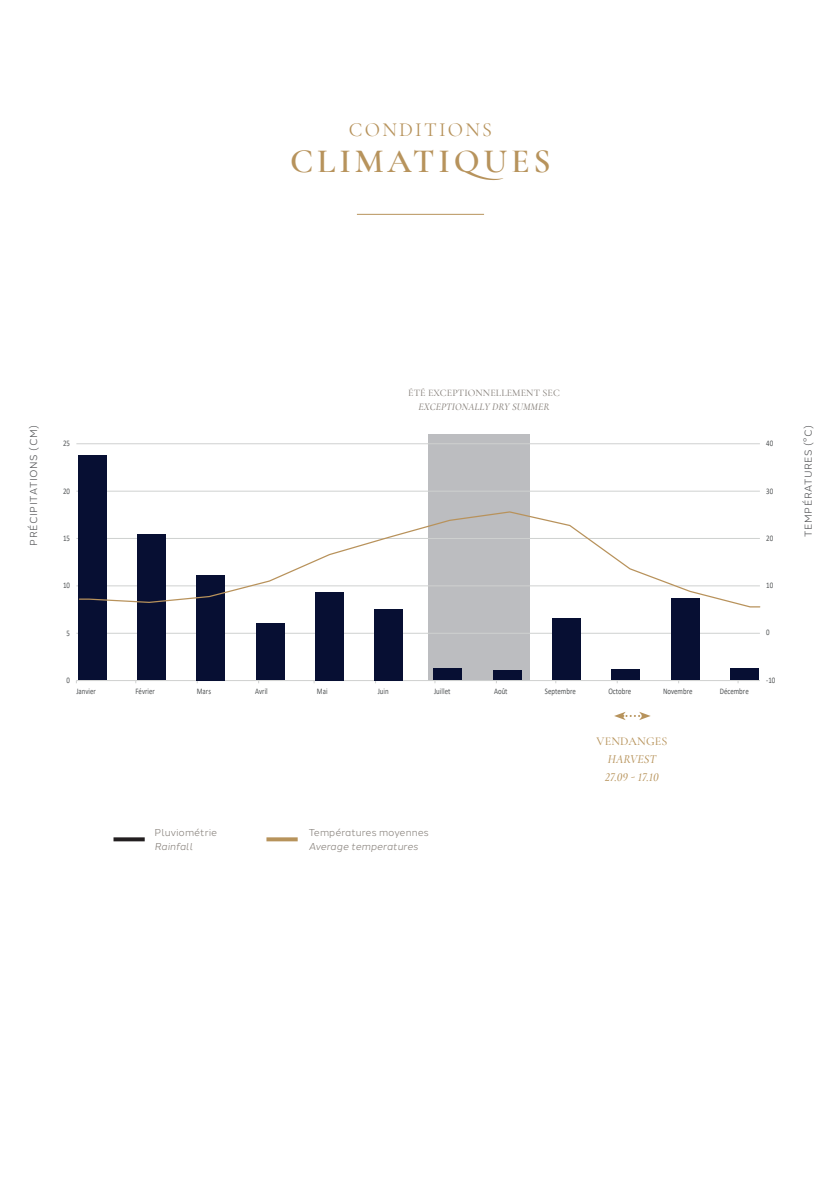
<style>
.page{position:relative;width:840px;height:1191px;background:#fff}
.page>*{position:absolute;margin:0;border:0;box-sizing:border-box;transform-origin:0 0}
.t1{font:600 34px "Cormorant Garamond";letter-spacing:.11em;color:#b7935c}
.t2{font:20px "Cormorant Garamond";letter-spacing:.11em;color:#b7935c}
.t3{font:500 12px/18px "Cormorant Garamond";letter-spacing:.01em;color:#b7935b;text-align:center}
.t4{font:italic 500 12px "Cormorant Garamond";color:#b7935b}
.t5{font:500 10px/14px "Cormorant Garamond";letter-spacing:.01em;color:#87817b;text-align:center}
.t6{font:10px "Halcom";letter-spacing:.06em;color:#57585a}
.t7{font:10px "Halcom";color:#87817b}
.t8{font:italic 10px "Halcom";color:#87817b}
.t9{font:8.6px "Calibri";color:#515455;scale:.81 1}
.s1{font-style:italic}
</style>
<div class="page">
<hr style="left:357px;top:214px;width:127px;height:1px;background:#b7935c">
<div style="left:428px;top:434px;width:101px;height:246px;background:#bcbdc0"></div>
<hr style="left:76px;top:443px;width:683px;height:1px;background:#cfd1d0">
<hr style="left:76px;top:491px;width:683px;height:1px;background:#cfd1d0">
<hr style="left:76px;top:538px;width:683px;height:1px;background:#cfd1d0">
<hr style="left:76px;top:585px;width:683px;height:1px;background:#cfd1d0">
<hr style="left:76px;top:633px;width:683px;height:1px;background:#cfd1d0">
<hr style="left:76px;top:680px;width:683px;height:1px;background:#cfd1d0">
<div style="left:78px;top:455px;width:28px;height:225px;background:#070f33"></div>
<div style="left:137px;top:535px;width:28px;height:145px;background:#070f33"></div>
<div style="left:196px;top:575px;width:29px;height:105px;background:#070f33"></div>
<div style="left:256px;top:623px;width:28px;height:57px;background:#070f33"></div>
<div style="left:315px;top:592px;width:28px;height:88px;background:#070f33"></div>
<div style="left:374px;top:609px;width:28px;height:71px;background:#070f33"></div>
<div style="left:433px;top:668px;width:28px;height:12px;background:#070f33"></div>
<div style="left:492px;top:670px;width:29px;height:10px;background:#070f33"></div>
<div style="left:552px;top:618px;width:28px;height:62px;background:#070f33"></div>
<div style="left:611px;top:669px;width:28px;height:11px;background:#070f33"></div>
<div style="left:670px;top:599px;width:28px;height:81px;background:#070f33"></div>
<div style="left:729px;top:668px;width:29px;height:12px;background:#070f33"></div>
<svg style="left:79px;top:510px;width:681px;height:98px"></svg>
<svg style="left:614px;top:712px;width:36px;height:8px"></svg>
<svg style="left:113px;top:837px;width:32px;height:4px"></svg>
<svg style="left:266px;top:837px;width:31px;height:4px"></svg>
<p class="t2" style="left:349px;top:117px;width:144px">CONDITIONS</p>
<p class="t1" style="left:290px;top:140px;width:262px">CLIMATIQUES</p>
<p class="t5" style="left:408px;top:386px;width:153px">ÉTÉ EXCEPTIONNELLEMENT SEC<br><span class="s1">EXCEPTIONALLY DRY SUMMER</span></p>
<p class="t6" style="left:26px;top:546px;width:123px;rotate:-90deg">PRÉCIPITATIONS (CM)</p>
<p class="t6" style="left:799px;top:537px;width:114px;rotate:-90deg">TEMPÉRATURES (°C)</p>
<p class="t9" style="left:765px;top:437px;width:10px">40</p>
<p class="t9" style="left:63px;top:437px;width:10px">25</p>
<p class="t9" style="left:63px;top:484px;width:10px">20</p>
<p class="t9" style="left:765px;top:485px;width:10px">30</p>
<p class="t9" style="left:765px;top:532px;width:10px">20</p>
<p class="t9" style="left:63px;top:532px;width:10px">15</p>
<p class="t9" style="left:63px;top:579px;width:10px">10</p>
<p class="t9" style="left:66px;top:627px;width:6px">5</p>
<p class="t9" style="left:66px;top:674px;width:6px">0</p>
<p class="t9" style="left:76px;top:685px;width:26px">Janvier</p>
<p class="t9" style="left:135px;top:685px;width:26px">Février</p>
<p class="t9" style="left:197px;top:685px;width:19px">Mars</p>
<p class="t9" style="left:255px;top:685px;width:17px">Avril</p>
<p class="t9" style="left:317px;top:685px;width:15px">Mai</p>
<p class="t9" style="left:377px;top:685px;width:15px">Juin</p>
<p class="t9" style="left:434px;top:685px;width:22px">Juillet</p>
<p class="t9" style="left:494px;top:685px;width:18px">Août</p>
<p class="t9" style="left:544px;top:685px;width:40px">Septembre</p>
<p class="t9" style="left:608px;top:685px;width:30px">Octobre</p>
<p class="t9" style="left:662px;top:685px;width:38px">Novembre</p>
<p class="t9" style="left:719px;top:685px;width:37px">Décembre</p>
<p class="t3" style="left:596px;top:732px;width:72px">VENDANGES<br><span class="s1">HARVEST</span></p>
<p class="t4" style="left:605px;top:770px;width:55px">27.09 - 17.10</p>
<p class="t9" style="left:765px;top:579px;width:10px">10</p>
<p class="t9" style="left:765px;top:626px;width:6px">0</p>
<p class="t9" style="left:765px;top:674px;width:13px">-10</p>
<p class="t7" style="left:154px;top:824px;width:64px">Pluviométrie</p>
<p class="t8" style="left:154px;top:838px;width:40px">Rainfall</p>
<p class="t7" style="left:308px;top:824px;width:121px">Températures moyennes</p>
<p class="t8" style="left:308px;top:838px;width:111px">Average temperatures</p>
</div>
